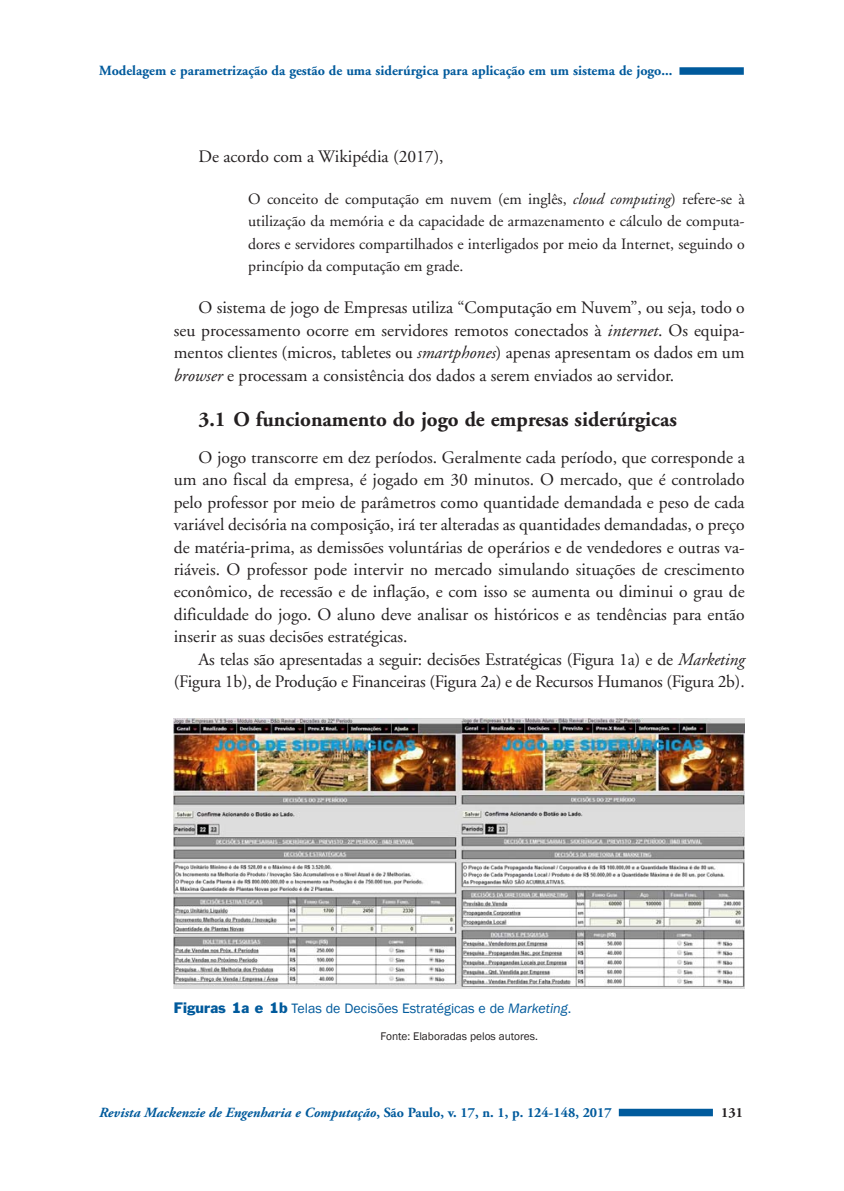
<style>
.page{position:relative;width:844px;height:1191px;background:#fff}
.page>*{position:absolute;margin:0;border:0;box-sizing:border-box;transform-origin:0 0}
.t1{font:700 21px "Adobe Garamond";color:#231f20}
.t2{font:17.5px/22.4px "Adobe Garamond";letter-spacing:-.01em;color:#231f20;text-align:justify}
.t3{font:15.75px/22.4px "Adobe Garamond";color:#231f20;text-align:justify}
.t4{font:700 14px "Adobe Garamond";color:#005a9c}
.t5{font:italic 700 14px "Adobe Garamond Pro";color:#005a9c}
.t6{font:14px "Franklin Gothic";color:#005a9c}
.t7{font:700 14px "Adobe Garamond";color:#231f20}
.t8{font:11.38px "Franklin Gothic";color:#231f20}
.s1{font-style:italic}
.s2{font-style:inherit}
.s3{font-style:normal}
</style>
<div class="page">
<div style="left:679px;top:67px;width:64px;height:8px;background:#005a9c"></div>
<div style="left:618px;top:1108px;width:94px;height:8px;background:#005a9c"></div>
<img style="left:174px;top:718px;width:570px;height:270px">
<p class="t4" style="left:99px;top:65px;width:574px">Modelagem e parametrização da gestão de uma siderúrgica para aplicação em um sistema de jogo...</p>
<p class="t2" style="left:198px;top:146px;width:246px">De acordo com a Wikipédia (2017),</p>
<p class="t3" style="left:248px;top:189px;width:498px">O conceito de computação em nuvem (em inglês, <span class="s1">cloud computing</span>) refere-se à utilização da memória e da capacidade de armazenamento e cálculo de computa&shy;dores e servidores compartilhados e interligados por meio da Internet, seguindo o princípio da computação em grade.</p>
<p class="t2" style="left:174px;top:298px;width:572px;text-indent:25px">O sistema de jogo de Empresas utiliza “Computação em Nuvem”, ou seja, todo o seu processamento ocorre em servidores remotos conectados à <span class="s1">internet</span>. Os equipa&shy;mentos clientes (micros, tabletes ou <span class="s1">smartphones</span>) apenas apresentam os dados em um <span class="s1">browser</span> e processam a consistência dos dados a serem enviados ao servidor.</p>
<p class="t1" style="left:198px;top:410px;width:479px">3.1 O funcionamento do jogo de empresas siderúrgicas</p>
<p class="t2" style="left:174px;top:448px;width:572px;text-indent:25px">O jogo transcorre em dez períodos. Geralmente cada período, que corresponde a um ano fiscal da empresa, é jogado em 30 minutos. O mercado, que é controlado pelo professor por meio de parâmetros como quantidade demandada e peso de cada variável decisória na composição, irá ter alteradas as quantidades demandadas, o preço de matéria-prima, as demissões voluntárias de operários e de vendedores e outras va&shy;riáveis. O professor pode intervir no mercado simulando situações de crescimento econômico, de recessão e de inflação, e com isso se aumenta ou diminui o grau de dificuldade do jogo. O aluno deve analisar os históricos e as tendências para então inserir as suas decisões estratégicas.</p>
<p class="t2" style="left:174px;top:649px;width:572px;text-align:right">As telas são apresentadas a seguir: decisões Estratégicas (Figura 1a) e de <span class="s1">Marketing </span>(Figura 1b), de Produção e Financeiras (Figura 2a) e de Recursos Humanos (Figura 2b).</p>
<p class="t6" style="left:174px;top:999px;width:399px"><span class="s2">Figuras 1a e 1b</span> Telas de Decisões Estratégicas e de <span class="s1">Marketing</span>.</p>
<p class="t8" style="left:380px;top:1029px;width:159px">Fonte: Elaboradas pelos autores.</p>
<p class="t5" style="left:99px;top:1106px;width:514px">Revista Mackenzie de Engenharia e Computação<span class="s3">, São Paulo, v. 17, n. 1, p. 124-148, 2017</span></p>
<p class="t7" style="left:721px;top:1106px;width:23px">131</p>
</div>
